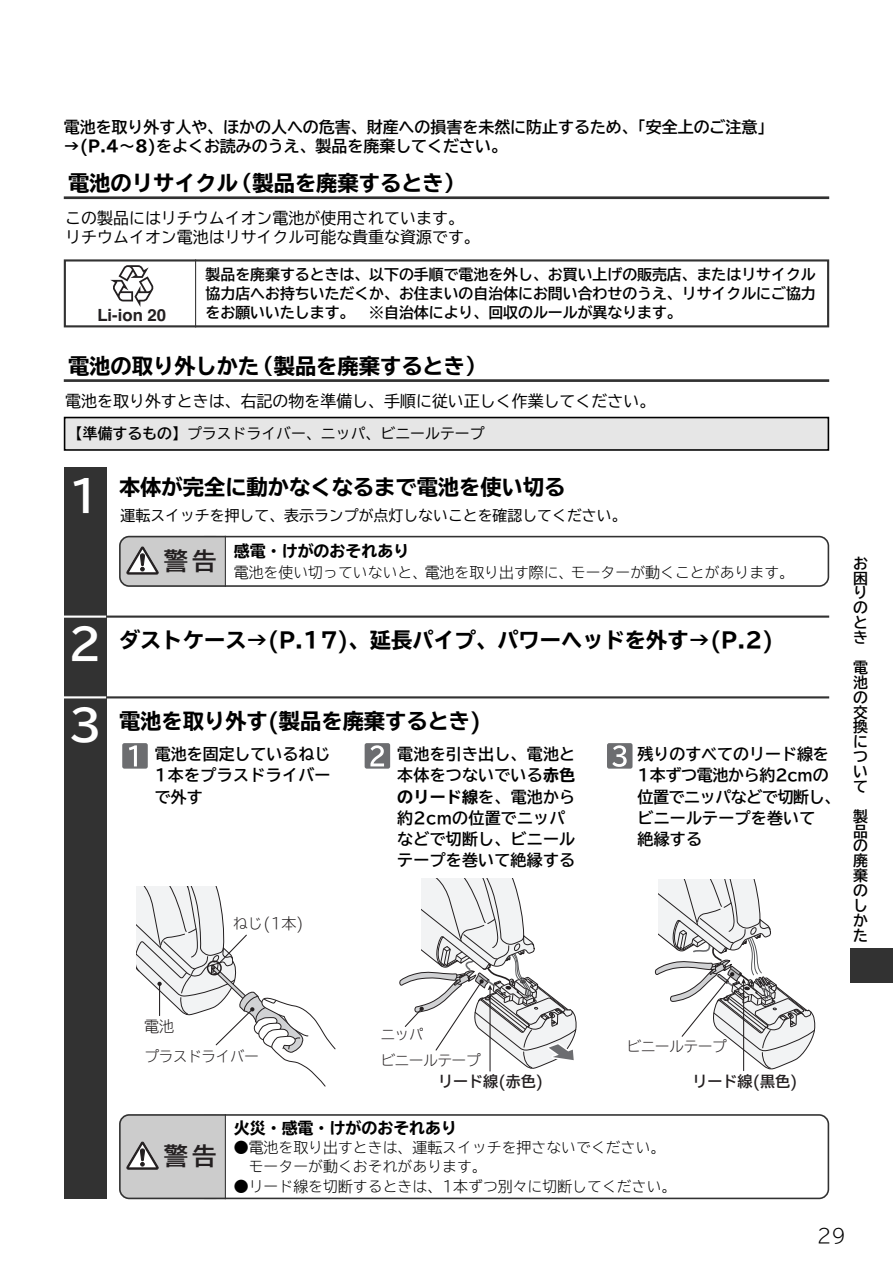
<style>
.page{position:relative;width:893px;height:1263px;background:#fff}
.page>*{position:absolute;margin:0;border:0;box-sizing:border-box;transform-origin:0 0}
.t1{font:24.3px "TBUD Go Std Bold 90 pv RKSJ H";color:#231f20}
.t2{font:700 expanded 21.3px "TBUD Go Std";color:#000}
.t3{font:300 19.2px "TBUD Go Std Super";color:#000}
.t4{font:700 16.8px "Helvetica";color:#231f20}
.t5{font:700 15.9px/21.3px "TBUD Go Std";color:#000}
.t6{font:15.9px/19.2px "TBUD Go Std";color:#000}
.t7{font:700 expanded 15.9px "TBUD Go Std";color:#000}
.t8{font:15px/30.3px "TBUD Go Std Super Light 90 pv RKSJ H";letter-spacing:-.05em;color:#231f20}
.t9{font:15px "TBUD Go Std Bold 90 pv RKSJ H";color:#231f20}
.t10{font:700 14.85px/14.9px "TBUD Go Std";color:#000;text-align:justify}
.t11{font:300 14.85px/19.2px "TBUD Go Std Super";color:#000}
.t12{font:14.85px "TBUD Go Std";color:#000}
.s1{font-stretch:expanded}
.s2{font-weight:700}
.s3{font-stretch:normal;font-size:42.45px;color:#fff}
</style>
<div class="page">
<div style="left:850px;top:948px;width:43px;height:34px;background:#323232"></div>
<div style="left:64px;top:259px;width:765px;height:68px;border:2px solid #323232"></div>
<hr style="left:195px;top:259px;width:1px;height:68px;background:#323232">
<svg style="left:110px;top:265px;width:44px;height:42px"></svg>
<hr style="left:64px;top:196px;width:765px;height:3px;background:#323232">
<hr style="left:64px;top:379px;width:765px;height:3px;background:#323232">
<svg style="left:119px;top:536px;width:710px;height:51px"></svg>
<hr style="left:225px;top:536px;width:1px;height:51px;background:#323232">
<div style="left:64px;top:468px;width:42px;height:731px;background:#323232"></div>
<hr style="left:64px;top:615px;width:42px;height:3px;background:#fff">
<hr style="left:106px;top:615px;width:723px;height:3px;background:#323232">
<hr style="left:64px;top:696px;width:42px;height:2px;background:#fff">
<hr style="left:106px;top:696px;width:723px;height:2px;background:#323232">
<div style="left:65px;top:418px;width:763px;height:31px;background:#e6e6e6"></div>
<div style="left:64px;top:417px;width:765px;height:34px;border:2px solid #000"></div>
<div style="left:122px;top:743px;width:26px;height:26px;background:#6c6d70;border-radius:2px"></div>
<svg style="left:129px;top:745px;width:8px;height:21px"></svg>
<div style="left:365px;top:743px;width:25px;height:26px;background:#6c6d70;border-radius:2px"></div>
<svg style="left:370px;top:745px;width:14px;height:21px"></svg>
<div style="left:607px;top:743px;width:25px;height:26px;background:#6c6d70;border-radius:2px"></div>
<svg style="left:612px;top:745px;width:15px;height:22px"></svg>
<svg style="left:137px;top:887px;width:198px;height:199px"></svg>
<div style="left:207px;top:960px;width:15px;height:15px;border:1px solid #231f20;border-radius:50%"></div>
<hr style="left:489px;top:988px;width:2px;height:83px;background:#231f20">
<svg style="left:399px;top:879px;width:177px;height:190px"></svg>
<hr style="left:743px;top:982px;width:1px;height:89px;background:#231f20">
<svg style="left:655px;top:879px;width:160px;height:191px"></svg>
<svg style="left:119px;top:1114px;width:710px;height:85px"></svg>
<svg style="left:127px;top:1142px;width:32px;height:27px"></svg>
<hr style="left:225px;top:1114px;width:1px;height:85px;background:#323232">
<p class="t5" style="left:64px;top:117px;width:703px">電池を取り外す人や、ほかの人への危害、財産への損害を未然に防止するため、｢安全上のご注意｣</p>
<p class="t5" style="left:64px;top:136px;width:445px"><span class="s1">→(P.4〜8)</span>をよくお読みのうえ、製品を廃棄してください。</p>
<h2 class="t2" style="left:68px;top:171px;width:399px">電池のリサイクル（製品を廃棄するとき）</h2>
<p class="t6" style="left:65px;top:208px;width:416px">この製品にはリチウムイオン電池が使用されています。リチウムイオン電池はリサイクル可能な貴重な資源です。</p>
<p class="t4" style="left:97px;top:301px;width:70px">Li-ion 20</p>
<p class="t10" style="left:206px;top:265px;width:612px;line-height:19.2px">製品を廃棄するときは、以下の手順で電池を外し、お買い上げの販売店、またはリサイクル協力店へお持ちいただくか、お住まいの自治体にお問い合わせのうえ、リサイクルにご協力をお願いいたします。 ※自治体により、回収のルールが異なります。</p>
<h2 class="t2" style="left:68px;top:354px;width:420px">電池の取り外しかた（製品を廃棄するとき）</h2>
<p class="t6" style="left:65px;top:391px;width:591px">電池を取り外すときは、右記の物を準備し、手順に従い正しく作業してください。</p>
<p class="t12" style="left:68px;top:422px;width:418px"><span class="s2">【準備するもの】</span>プラスドライバー、ニッパ、ビニールテープ</p>
<h2 class="t2" style="left:68px;top:475px;width:499px"><span class="s3">1</span> 本体が完全に動かなくなるまで電池を使い切る</h2>
<p class="t12" style="left:121px;top:503px;width:507px">運転スイッチを押して、表示ランプが点灯しないことを確認してください。</p>
<h1 class="t1" style="left:164px;top:541px;width:54px">警告</h1>
<p class="t7" style="left:234px;top:542px;width:177px">感電・けがのおそれあり</p>
<p class="t11" style="left:234px;top:562px;width:562px">電池を使い切っていないと、電池を取り出す際に、モーターが動くことがあります。</p>
<h2 class="t2" style="left:68px;top:628px;width:707px"><span class="s3">2</span> ダストケース→(P.17)、延長パイプ、パワーヘッドを外す→(P.2)</h2>
<h2 class="t2" style="left:68px;top:709px;width:414px"><span class="s3">3</span> 電池を取り外す(製品を廃棄するとき)</h2>
<p class="t5" style="left:155px;top:744px;width:177px;text-align:justify">電池を固定しているねじ1本をプラスドライバーで外す</p>
<p class="t5" style="left:397px;top:744px;width:179px">電池を引き出し、電池と本体をつないでいる<span class="s1">赤色のリード線</span>を、電池から約2cmの位置でニッパなどで切断し、ビニールテープを巻いて絶縁する</p>
<p class="t5" style="left:637px;top:744px;width:204px">残りのすべてのリード線を<br>1本ずつ電池から約2cmの位置でニッパなどで切断し、ビニールテープを巻いて<br>絶縁する</p>
<p class="t8" style="left:233px;top:908px;width:73px">ねじ(1本)</p>
<p class="t10" style="left:853px;top:556px;width:16px">お困りのとき</p>
<p class="t10" style="left:853px;top:660px;width:16px">電池の交換について</p>
<p class="t10" style="left:853px;top:809px;width:16px">製品の廃棄のしかた</p>
<p class="t8" style="left:144px;top:1010px;width:116px">電池<br>プラスドライバー</p>
<p class="t8" style="left:380px;top:1021px;width:102px;line-height:26px">ニッパ<br>ビニールテープ</p>
<p class="t9" style="left:438px;top:1069px;width:107px">リード線(赤色)</p>
<p class="t8" style="left:626px;top:1031px;width:102px">ビニールテープ</p>
<p class="t9" style="left:693px;top:1069px;width:107px">リード線(黒色)</p>
<h1 class="t1" style="left:164px;top:1136px;width:54px">警告</h1>
<p class="t7" style="left:234px;top:1119px;width:225px">火災・感電・けがのおそれあり</p>
<p class="t11" style="left:249px;top:1137px;width:418px;text-indent:-15px">●電池を取り出すときは、運転スイッチを押さないでください。モーターが動くおそれがあります。</p>
<p class="t11" style="left:234px;top:1176px;width:444px">●リード線を切断するときは、1本ずつ別々に切断してください。</p>
<p class="t3" style="left:817px;top:1219px;width:30px">29</p>
</div>
